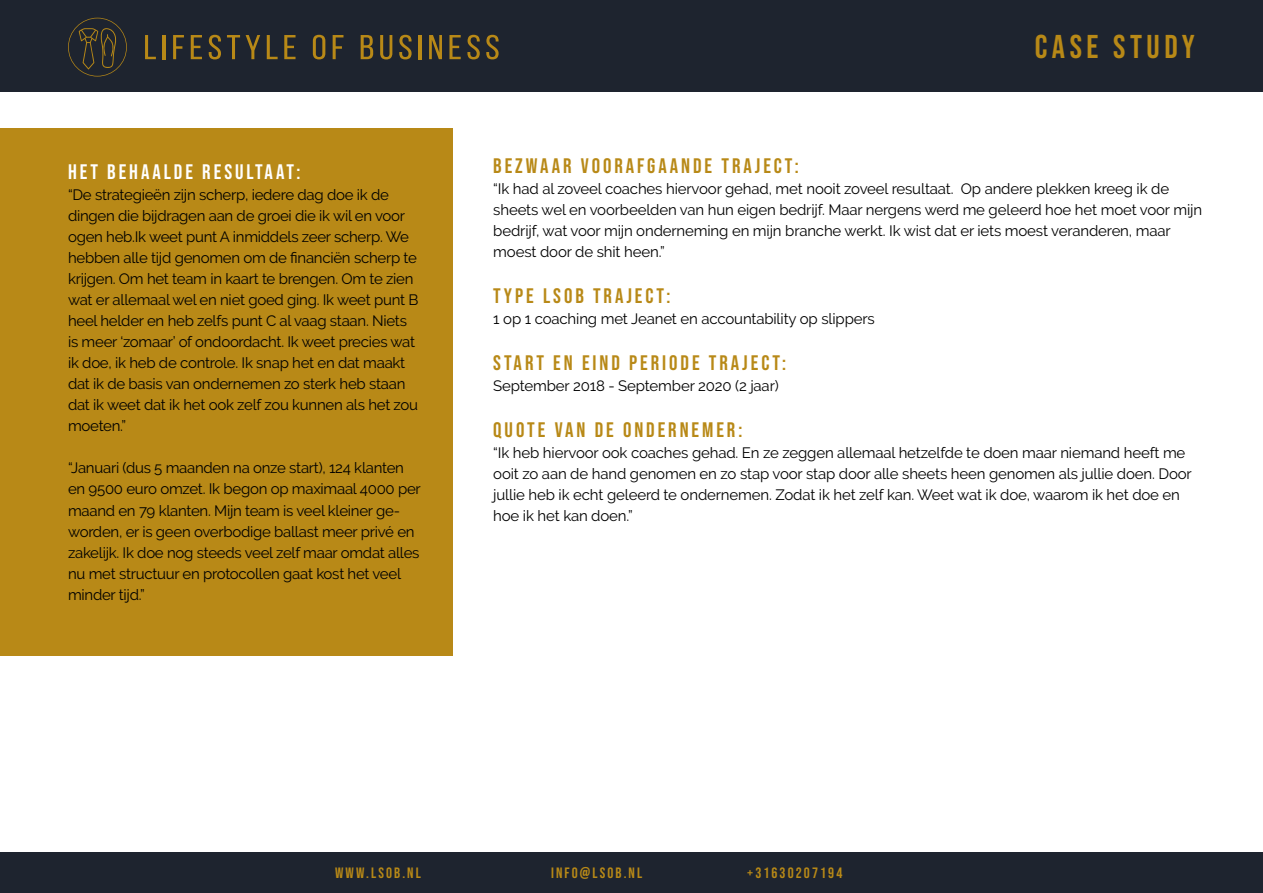
<style>
.page{position:relative;width:1263px;height:893px;background:#fff}
.page>*{position:absolute;margin:0;border:0;box-sizing:border-box;transform-origin:0 0}
.t1{font:33px "Bebas Neue";letter-spacing:.14em;color:#b88917}
.t2{font:21px "Bebas Neue";letter-spacing:.14em;color:#b88917}
.t3{font:21px "Bebas Neue";letter-spacing:.14em;color:#fff}
.t4{font:15px/21px "Raleway";letter-spacing:-.02em;color:#000}
.t5{font:15px "Bebas Neue";letter-spacing:.14em;color:#b88917}
</style>
<div class="page">
<div style="left:0;top:129px;width:453px;height:527px;background:#b88917"></div>
<div style="left:0;top:0;width:1263px;height:91px;background:#1e242f"></div>
<svg style="left:145px;top:35px;width:11px;height:24px"></svg>
<hr style="left:163px;top:35px;width:3px;height:24px;background:#b88917">
<svg style="left:173px;top:35px;width:11px;height:24px"></svg>
<svg style="left:191px;top:35px;width:11px;height:24px"></svg>
<svg style="left:209px;top:35px;width:12px;height:24px"></svg>
<svg style="left:227px;top:35px;width:13px;height:24px"></svg>
<svg style="left:246px;top:35px;width:14px;height:24px"></svg>
<svg style="left:267px;top:35px;width:11px;height:24px"></svg>
<svg style="left:284px;top:35px;width:11px;height:24px"></svg>
<svg style="left:313px;top:35px;width:12px;height:24px"></svg>
<svg style="left:333px;top:35px;width:10px;height:24px"></svg>
<svg style="left:361px;top:35px;width:12px;height:24px"></svg>
<svg style="left:380px;top:35px;width:12px;height:24px"></svg>
<svg style="left:399px;top:35px;width:13px;height:24px"></svg>
<hr style="left:419px;top:35px;width:3px;height:24px;background:#b88917">
<svg style="left:429px;top:35px;width:13px;height:24px"></svg>
<svg style="left:449px;top:35px;width:12px;height:24px"></svg>
<svg style="left:467px;top:35px;width:13px;height:24px"></svg>
<svg style="left:486px;top:35px;width:13px;height:24px"></svg>
<svg style="left:68px;top:18px;width:59px;height:59px"></svg>
<div style="left:0;top:853px;width:1263px;height:40px;background:#1e242f"></div>
<h2 class="t3" style="left:68px;top:160px;width:234px">HET BEHAALDE RESULTAAT:</h2>
<p class="t4" style="left:68px;top:185px;width:352px">“De strategieën zijn scherp, iedere dag doe ik de dingen die bijdragen aan de groei die ik wil en voor ogen heb.Ik weet punt A inmiddels zeer scherp. We hebben alle tijd genomen om de financiën scherp te krijgen. Om het team in kaart te brengen. Om te zien wat er allemaal wel en niet goed ging. Ik weet punt B heel helder en heb zelfs punt C al vaag staan. Niets is meer ‘zomaar’ of ondoordacht. Ik weet precies wat ik doe, ik heb de controle. Ik snap het en dat maakt dat ik de basis van ondernemen zo sterk heb staan dat ik weet dat ik het ook zelf zou kunnen als het zou moeten.”</p>
<p class="t4" style="left:68px;top:458px;width:354px">“Januari (dus 5 maanden na onze start), 124 klanten en 9500 euro omzet. Ik begon op maximaal 4000 per maand en 79 klanten. Mijn team is veel kleiner ge&shy;worden, er is geen overbodige ballast meer privé en zakelijk. Ik doe nog steeds veel zelf maar omdat alles nu met structuur en protocollen gaat kost het veel minder tijd.”</p>
<h1 class="t1" style="left:1035px;top:28px;width:162px">CASE STUDY</h1>
<h2 class="t2" style="left:493px;top:154px;width:307px">BEZWAAR VOORAFGAANDE TRAJECT:</h2>
<p class="t4" style="left:493px;top:178px;width:710px">“Ik had al zoveel coaches hiervoor gehad, met nooit zoveel resultaat. Op andere plekken kreeg ik de sheets wel en voorbeelden van hun eigen bedrijf. Maar nergens werd me geleerd hoe het moet voor mijn bedrijf, wat voor mijn onderneming en mijn branche werkt. Ik wist dat er iets moest veranderen, maar moest door de shit heen.”</p>
<h2 class="t2" style="left:493px;top:284px;width:178px">TYPE LSOB TRAJECT:</h2>
<p class="t4" style="left:493px;top:308px;width:383px">1 op 1 coaching met Jeanet en accountability op slippers</p>
<h2 class="t2" style="left:493px;top:351px;width:294px">START EN EIND PERIODE TRAJECT:</h2>
<p class="t4" style="left:493px;top:375px;width:287px">September 2018 - September 2020 (2 jaar)</p>
<h2 class="t2" style="left:493px;top:418px;width:251px">QUOTE VAN DE ONDERNEMER:</h2>
<p class="t4" style="left:493px;top:443px;width:700px">“Ik heb hiervoor ook coaches gehad. En ze zeggen allemaal hetzelfde te doen maar niemand heeft me ooit zo aan de hand genomen en zo stap voor stap door alle sheets heen genomen als jullie doen. Door jullie heb ik echt geleerd te ondernemen. Zodat ik het zelf kan. Weet wat ik doe, waarom ik het doe en hoe ik het kan doen.”</p>
<p class="t5" style="left:335px;top:864px;width:87px">WWW.LSOB.NL</p>
<p class="t5" style="left:551px;top:864px;width:93px">INFO@LSOB.NL</p>
<p class="t5" style="left:747px;top:864px;width:97px">+31630207194</p>
</div>
